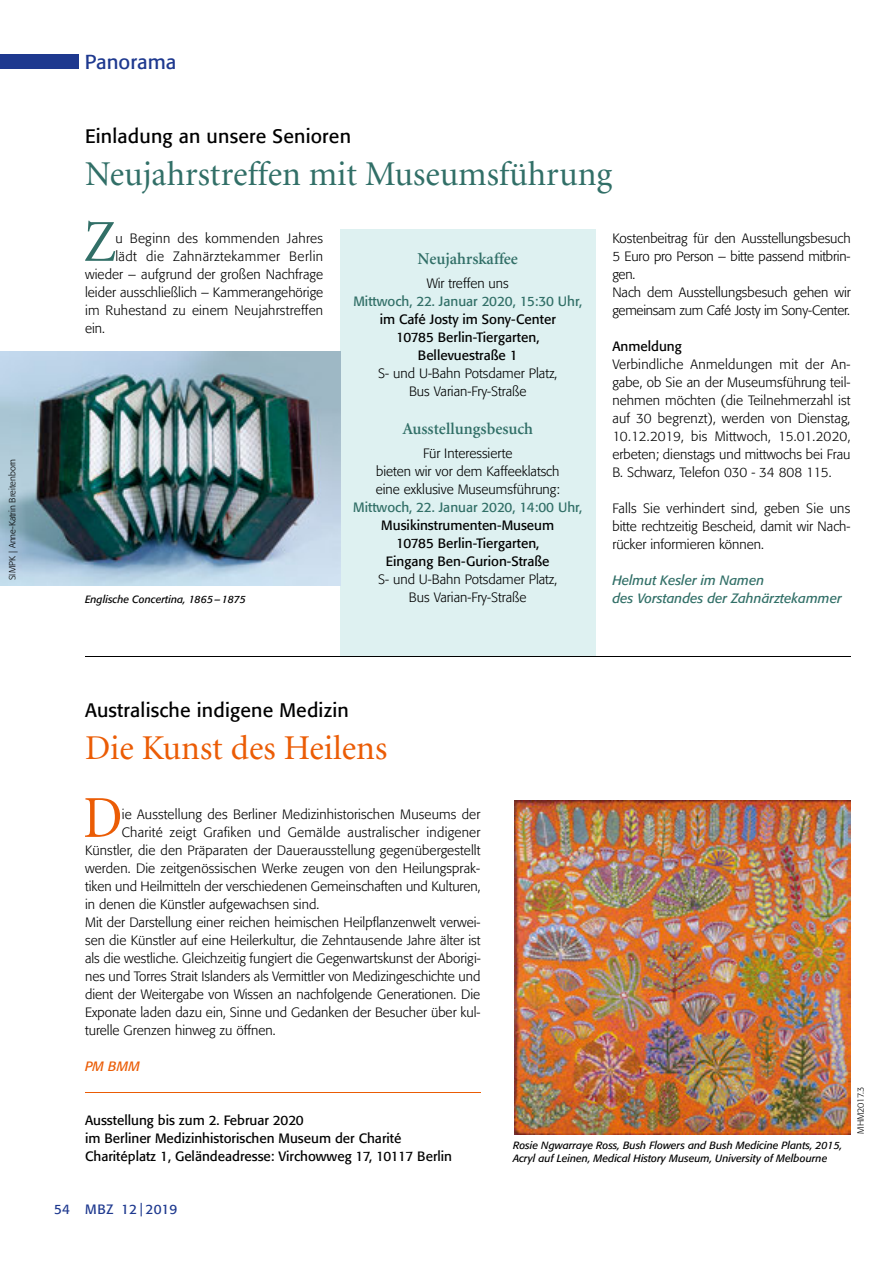
<style>
.page{position:relative;width:893px;height:1263px;background:#fff}
.page>*{position:absolute;margin:0;border:0;box-sizing:border-box;transform-origin:0 0}
.t1{font:59.55px "Minion";color:#eb5c05;scale:.9 1}
.t2{font:59.55px "Minion";color:#316f67;scale:.9 1}
.t3{font:34.5px "Minion";color:#316f67}
.t4{font:34.5px "Minion";color:#eb5c05}
.t5{font:20.25px "Formata";color:#1e398f}
.t6{font:19.5px "Formata";letter-spacing:.01em;color:#000}
.t7{font:600 16.5px "Minion";color:#316f67}
.t8{font:300 13.5px/18px "Formata";color:#000;text-align:center}
.t9{font:13.5px/18px "Formata";color:#000;text-align:center}
.t10{font:300 13.5px "Formata";letter-spacing:.02em;color:#000}
.t11{font:13.5px "Formata";color:#316f67}
.t12{font:italic 13.5px/18px "Formata";color:#316f67}
.t13{font:300 13.5px "Formata";letter-spacing:.03em;color:#000}
.t14{font:13.5px "Formata";letter-spacing:.02em;color:#1e398f}
.t15{font:italic 13.5px "Formata";color:#eb5c05}
.t16{font:italic 10.5px/12.6px "Formata";color:#000}
.t17{font:300 9px "Formata";color:#000}
</style>
<div class="page">
<div style="left:0;top:54px;width:79px;height:14px;background:#1e398f"></div>
<div style="left:340px;top:230px;width:255px;height:427px;background:#def1f1"></div>
<img style="left:514px;top:801px;width:337px;height:333px">
<img style="left:0;top:351px;width:340px;height:234px">
<hr style="left:85px;top:1092px;width:395px;height:1px;background:#eb5c05">
<hr style="left:85px;top:656px;width:765px;height:1px;background:#000">
<p class="t17" style="left:7px;top:580px;width:123px;rotate:-90deg">SIMPK | Anne-Katrin Breitenborn</p>
<h3 class="t5" style="left:85px;top:49px;width:93px">Panorama</h3>
<h3 class="t6" style="left:85px;top:124px;width:268px">Einladung an unsere Senioren</h3>
<h2 class="t3" style="left:85px;top:157px;width:529px">Neujahrstreffen mit Museumsführung</h2>
<h1 class="t2" style="left:84px;top:212px;width:37px">Z</h1>
<p class="t10" style="left:115px;top:230px;width:209px">u Beginn des kommenden Jahres</p>
<p class="t13" style="left:115px;top:248px;width:209px">lädt die Zahnärztekammer Berlin</p>
<p class="t8" style="left:85px;top:265px;width:240px">wieder – aufgrund der großen Nachfrage</p>
<p class="t8" style="left:85px;top:283px;width:240px">leider ausschließlich – Kammerangehö rige</p>
<p class="t8" style="left:85px;top:301px;width:240px">im Ruhestand zu einem Neujahrstreffen</p>
<p class="t8" style="left:85px;top:319px;width:21px">ein.</p>
<p class="t16" style="left:85px;top:593px;width:162px">Englische Concertina, 1865 – 1875</p>
<p class="t7" style="left:418px;top:250px;width:102px">Neujahrskaffee</p>
<p class="t8" style="left:427px;top:275px;width:84px">Wir treffen uns</p>
<p class="t11" style="left:353px;top:293px;width:230px">Mittwoch, 22. Januar 2020, 15:30 Uhr,</p>
<p class="t9" style="left:380px;top:310px;width:178px">im Café Josty im Sony-Center<br>10785 Berlin-Tiergarten,<br>Bellevuestraße 1</p>
<p class="t8" style="left:378px;top:365px;width:181px">S- und U-Bahn Potsdamer Platz,<br>Bus Varian-Fry-Straße</p>
<p class="t7" style="left:402px;top:420px;width:132px">Ausstellungsbesuch</p>
<p class="t8" style="left:376px;top:444px;width:186px">Für Interessierte<br>bieten wir vor dem Kaffeeklatsch eine exklusive Museumsführung:</p>
<p class="t11" style="left:353px;top:499px;width:230px">Mittwoch, 22. Januar 2020, 14:00 Uhr,</p>
<p class="t9" style="left:381px;top:516px;width:174px">Musikinstrumenten-Museum<br>10785 Berlin-Tiergarten,<br>Eingang Ben-Gurion-Straße</p>
<p class="t8" style="left:378px;top:570px;width:181px">S- und U-Bahn Potsdamer Platz,<br>Bus Varian-Fry-Straße</p>
<p class="t8" style="left:612px;top:229px;width:240px;text-align:left">Kostenbeitrag für den Ausstellungsbesuch 5 Euro pro Person – bitte passend mitbrin&shy;gen.<br>Nach dem Ausstellungsbesuch gehen wir gemeinsam zum Café Josty im Sony-Center.</p>
<p class="t9" style="left:612px;top:337px;width:71px">Anmeldung</p>
<p class="t8" style="left:612px;top:355px;width:240px;text-align:justify">Verbindliche Anmeldungen mit der An&shy;gabe, ob Sie an der Museumsführung teil&shy;nehmen möchten (die Teilnehmerzahl ist auf 30 begrenzt), werden von Dienstag, 10.12.2019, bis Mittwoch, 15.01.2020, erbeten; dienstags und mittwochs bei Frau B. Schwarz, Telefon 030 - 34 808 115.</p>
<p class="t8" style="left:612px;top:499px;width:240px;text-align:justify">Falls Sie verhindert sind, geben Sie uns bitte rechtzeitig Bescheid, damit wir Nach&shy;rücker informieren können.</p>
<p class="t12" style="left:612px;top:571px;width:231px">Helmut Kesler im Namen<br>des Vorstandes der Zahnärztekammer</p>
<h3 class="t6" style="left:85px;top:699px;width:265px">Australische indigene Medizin</h3>
<h2 class="t4" style="left:85px;top:731px;width:304px">Die Kunst des Heilens</h2>
<h1 class="t1" style="left:83px;top:788px;width:45px">D</h1>
<p class="t8" style="left:122px;top:805px;width:360px">ie Ausstellung des Berliner Medizinhistorischen Museums der</p>
<p class="t10" style="left:122px;top:824px;width:360px">Charité zeigt Grafiken und Gemälde australischer indigener</p>
<p class="t8" style="left:85px;top:841px;width:397px">Künstler, die den Präparaten der Dauerausstellung gegenübergestellt</p>
<p class="t8" style="left:85px;top:859px;width:397px">werden. Die zeitgenössischen Werke zeugen von den Heilungsprak-</p>
<p class="t8" style="left:85px;top:877px;width:397px">tiken und Heilmitteln der verschiedenen Gemeinschaften und Kulturen,</p>
<p class="t8" style="left:85px;top:895px;width:236px">in denen die Künstler aufgewachsen sind.</p>
<p class="t8" style="left:85px;top:913px;width:397px">Mit der Darstellung einer reichen heimischen Heilpflanzenwelt verwei-</p>
<p class="t8" style="left:85px;top:931px;width:397px">sen die Künstler auf eine Heilerkultur, die Zehntausende Jahre älter ist</p>
<p class="t8" style="left:85px;top:949px;width:397px">als die westliche. Gleichzeitig fungiert die Gegenwartskunst der Aborigi-</p>
<p class="t8" style="left:85px;top:967px;width:397px">nes und Torres Strait Islanders als Vermittler von Medizingeschichte und</p>
<p class="t8" style="left:85px;top:985px;width:397px">dient der Weitergabe von Wissen an nachfolgende Generationen. Die</p>
<p class="t8" style="left:85px;top:1003px;width:397px">Exponate laden dazu ein, Sinne und Gedanken der Besucher über kul-</p>
<p class="t8" style="left:85px;top:1021px;width:192px">turelle Grenzen hinweg zu öffnen.</p>
<p class="t15" style="left:85px;top:1058px;width:57px">PM BMM</p>
<p class="t9" style="left:85px;top:1111px;width:369px;text-align:left">Ausstellung bis zum 2. Februar 2020<br>im Berliner Medizinhistorischen Museum der Charité<br>Charitéplatz 1, Geländeadresse: Virchowweg 17, 10117 Berlin</p>
<p class="t14" style="left:54px;top:1201px;width:125px">54 MBZ 12 | 2019</p>
<p class="t16" style="left:513px;top:1139px;width:331px">Rosie Ngwarraye Ross, Bush Flowers and Bush Medicine Plants, 2015,<br>Acryl auf Leinen, Medical History Museum, University of Melbourne</p>
<p class="t17" style="left:855px;top:1134px;width:49px;rotate:-90deg">MHM2017.3</p>
</div>
